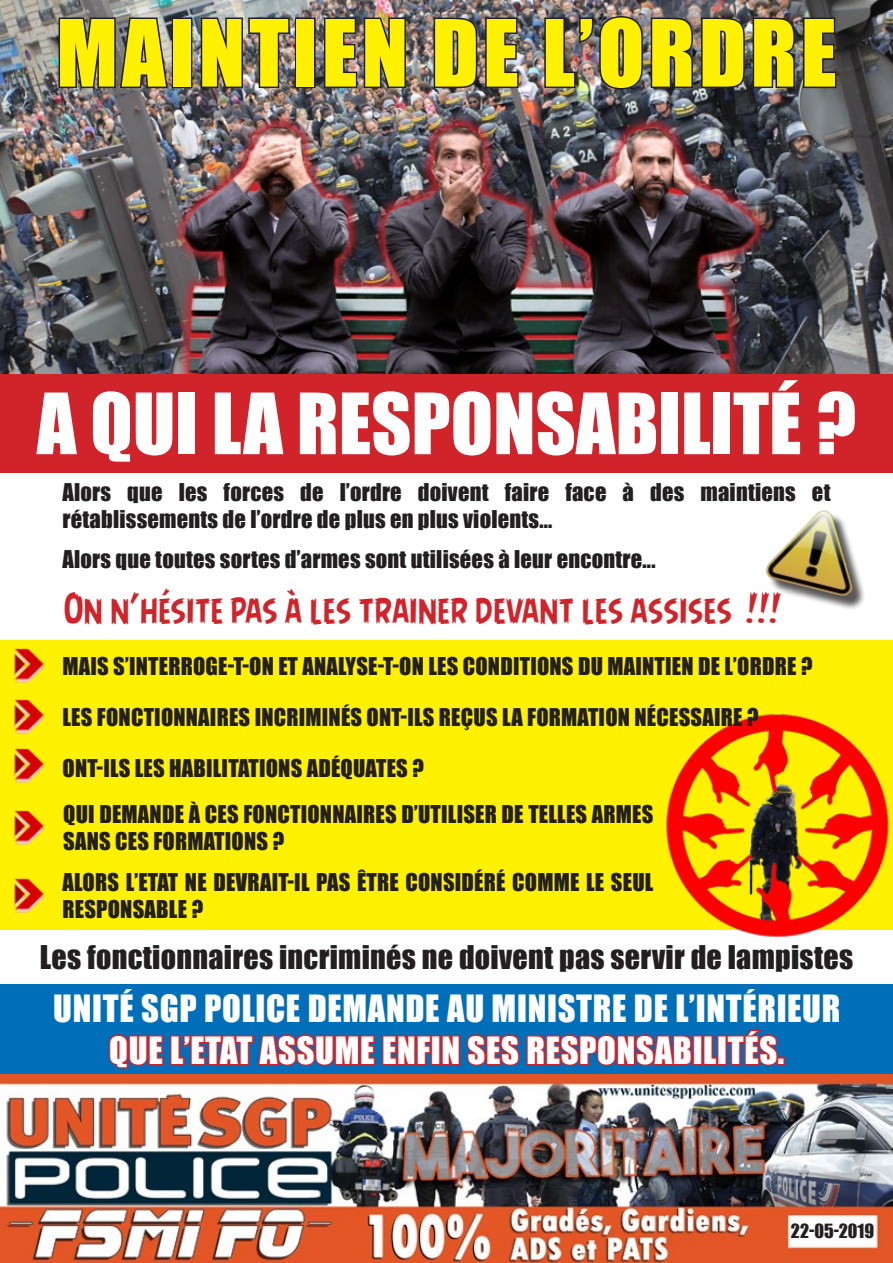
<style>
.page{position:relative;width:893px;height:1263px;background:#fff}
.page>*{position:absolute;margin:0;border:0;box-sizing:border-box;transform-origin:0 0}
.t1{font:85.5px "Impact";letter-spacing:.05em;color:#fff101}
.t2{font:78px "Impact";color:#fff}
.t3{font:39.3px "Angry Birds";color:#d1232a;scale:.88 1}
.t4{font:34.5px "Impact";letter-spacing:.02em;color:#fff}
.t5{font:30px "Impact";letter-spacing:.01em;color:#231f20}
.t6{font:22.5px/27px "Impact";letter-spacing:.01em;color:#231f20}
.t7{font:18px "Impact";color:#231f20}
</style>
<div class="page">
<div style="left:0;top:985px;width:893px;height:89px;background:#006fba"></div>
<div style="left:0;top:640px;width:893px;height:289px;background:#fff101"></div>
<img style="left:0;top:0;width:893px;height:374px">
<img style="left:146px;top:90px;width:620px;height:284px">
<div style="left:768px;top:513px;width:98px;height:98px;background:#231f20;opacity:.75"></div>
<img style="left:765px;top:510px;width:101px;height:95px">
<img style="left:0;top:1075px;width:893px;height:188px">
<img style="left:14px;top:648px;width:30px;height:35px">
<div style="left:0;top:374px;width:893px;height:99px;background:#d1232a"></div>
<img style="left:57px;top:0;width:113px;height:90px">
<div style="left:172px;top:18px;width:20px;height:70px;border:3px solid #231f20"></div>
<img style="left:199px;top:16px;width:92px;height:74px">
<div style="left:295px;top:18px;width:21px;height:70px;border:3px solid #231f20"></div>
<img style="left:322px;top:16px;width:85px;height:74px">
<img style="left:432px;top:16px;width:88px;height:74px">
<img style="left:543px;top:14px;width:295px;height:77px">
<svg style="left:109px;top:1034px;width:324px;height:35px"></svg>
<div style="left:431px;top:1035px;width:10px;height:30px;border:3px solid #d1232a"></div>
<svg style="left:440px;top:1034px;width:255px;height:32px"></svg>
<div style="left:693px;top:1035px;width:10px;height:30px;border:3px solid #d1232a"></div>
<svg style="left:702px;top:1034px;width:17px;height:32px"></svg>
<div style="left:717px;top:1035px;width:10px;height:30px;border:3px solid #d1232a"></div>
<svg style="left:725px;top:1029px;width:55px;height:37px"></svg>
<div style="left:777px;top:1056px;width:8px;height:9px;border:3px solid #d1232a"></div>
<img style="left:663px;top:714px;width:229px;height:224px">
<img style="left:14px;top:699px;width:30px;height:35px">
<img style="left:14px;top:748px;width:30px;height:35px">
<img style="left:14px;top:810px;width:30px;height:35px">
<img style="left:14px;top:878px;width:30px;height:35px">
<p class="t1" style="left:57px;top:-13px;width:781px">MAINTIEN DE L’ORDRE</p>
<p class="t2" style="left:37px;top:363px;width:821px">A QUI LA RESPONSABILITÉ ?</p>
<p class="t6" style="left:63px;top:478px;width:769px">Alors que les forces de l’ordre doivent faire face à des maintiens et</p>
<p class="t6" style="left:63px;top:505px;width:491px">rétablissements de l’ordre de plus en plus violents...</p>
<p class="t6" style="left:63px;top:545px;width:594px">Alors que toutes sortes d’armes sont utilisées à leur encontre...</p>
<p class="t3" style="left:64px;top:581px;width:816px">ON N’HÉSITE PAS À LES TRAINER DEVANT LES ASSISES !!!</p>
<p class="t6" style="left:63px;top:652px;width:752px">MAIS S’INTERROGE-T-ON ET ANALYSE-T-ON LES CONDITIONS DU MAINTIEN DE L’ORDRE ?</p>
<p class="t6" style="left:63px;top:703px;width:698px">LES FONCTIONNAIRES INCRIMINÉS ONT-ILS REÇUS LA FORMATION NÉCESSAIRE ?</p>
<p class="t6" style="left:63px;top:754px;width:363px">ONT-ILS LES HABILITATIONS ADÉQUATES ?</p>
<p class="t6" style="left:63px;top:800px;width:592px">QUI DEMANDE À CES FONCTIONNAIRES D’UTILISER DE TELLES ARMES<br>SANS CES FORMATIONS ?</p>
<p class="t6" style="left:63px;top:868px;width:592px">ALORS L’ETAT NE DEVRAIT-IL PAS ÊTRE CONSIDÉRÉ COMME LE SEUL</p>
<p class="t6" style="left:63px;top:895px;width:142px">RESPONSABLE ?</p>
<p class="t5" style="left:40px;top:934px;width:815px">Les fonctionnaires incriminés ne doivent pas servir de lampistes</p>
<p class="t4" style="left:53px;top:982px;width:789px">UNITÉ SGP POLICE DEMANDE AU MINISTRE DE L’INTÉRIEUR</p>
<p class="t4" style="left:109px;top:1023px;width:676px">QUE L’ETAT ASSUME ENFIN SES RESPONSABILITÉS.</p>
<p class="t7" style="left:791px;top:1216px;width:85px">22-05-2019</p>
</div>
